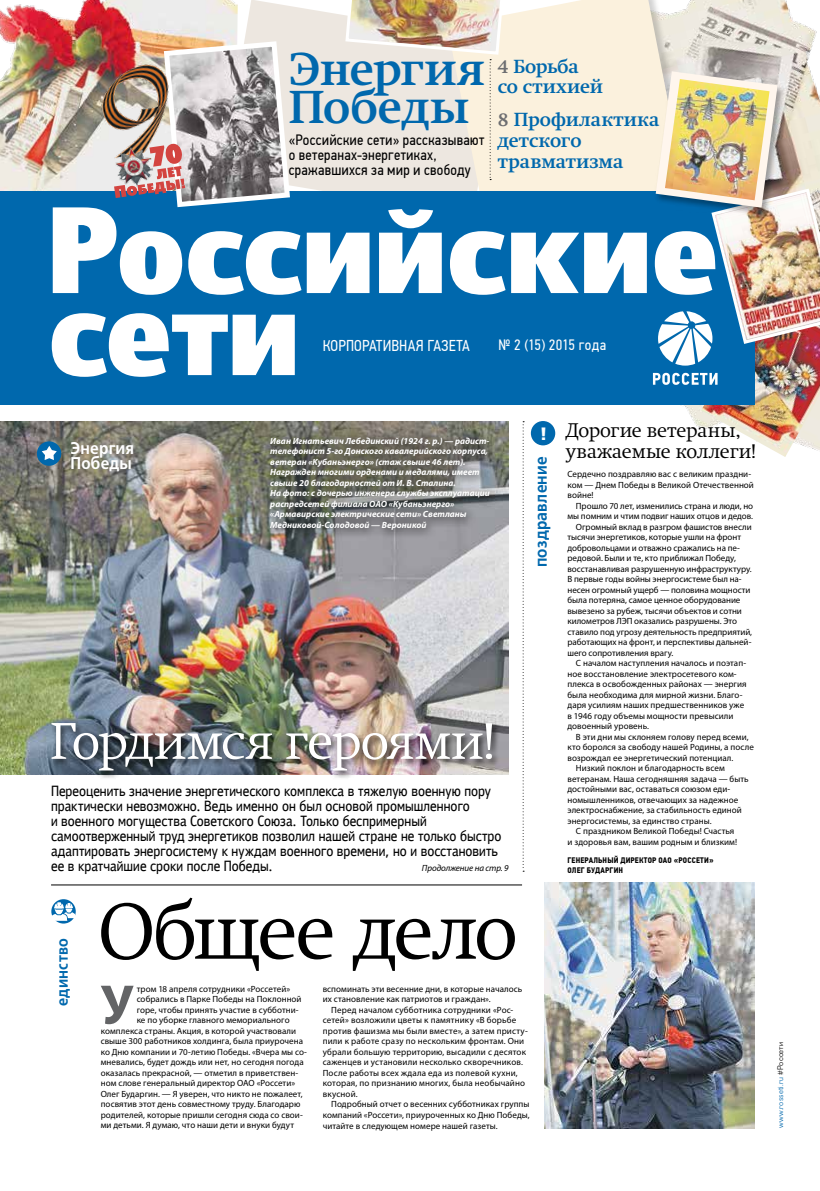
<style>
.page{position:relative;width:820px;height:1191px;background:#fff}
.page>*{position:absolute;margin:0;border:0;box-sizing:border-box;transform-origin:0 0}
.t1{font:78.3px "Swift Light C";letter-spacing:-.04em;color:#000}
.t2{font:700 55.7px "Myriad Pro";color:#636466}
.t3{font:50.8px "Swift Light C";letter-spacing:-.015em;color:#fff}
.t4{font:700 45.3px/38px "Swift C";letter-spacing:-.005em;color:#0068ad}
.t5{font:19.5px/20.9px "Swift Light C";color:#000}
.t6{font:700 18.6px/21px "Swift C";color:#0068ad}
.t7{font:17.3px "Univers Black C";color:#fff}
.t8{font:17px/15px "Free Set Demi C";letter-spacing:.015em;color:#fff;scale:.9 1}
.t9{font:17px "Free Set Demi C";letter-spacing:.015em;color:#0068ad;scale:.9 1}
.t10{font:16px "Free Set Demi C";letter-spacing:.015em;color:#0068ad;scale:.9 1}
.t11{font:15.7px "PF Din Text Cond Pro";letter-spacing:.005em;color:#fff}
.t12{font:15px/15px "PF Din Text Cond Pro";letter-spacing:.015em;color:#000}
.t13{font:15px "PF Din Text Cond Pro";letter-spacing:.015em;color:#fff}
.t14{font:9px/10.5px "Myriad Pro";letter-spacing:.005em;color:#000}
.t15{font:italic 700 9px/10.5px "Myriad Pro";color:#fff}
.t16{font:italic 9px "Myriad Pro";letter-spacing:-.01em;color:#000}
.t17{font:700 8.1px/10px "PF Din Text Cond Pro";letter-spacing:.025em;color:#000}
.t18{font:8px "Figgins Sans";letter-spacing:.015em;color:#0068ad}
.s1{color:#6d6e71}
.s2{color:#000}
</style>
<div class="page">
<img style="left:697px;top:0;width:120px;height:71px">
<img style="left:700px;top:365px;width:119px;height:92px">
<svg style="left:245px;top:0;width:202px;height:191px;background:#eee8e2"></svg>
<svg style="left:447px;top:0;width:239px;height:191px;background:#f9f0dd"></svg>
<img style="left:0;top:0;width:238px;height:191px">
<div style="left:0;top:191px;width:754px;height:214px;background:#0068ad"></div>
<img style="left:0;top:421px;width:508px;height:353px">
<svg style="left:52px;top:313px;width:243px;height:64px"></svg>
<svg style="left:53px;top:207px;width:602px;height:88px"></svg>
<svg style="left:522px;top:421px;width:2px;height:450px"></svg>
<svg style="left:652px;top:373px;width:65px;height:12px"></svg>
<div style="left:49px;top:720px;width:451px;height:59px;background:#000;opacity:.75"></div>
<div style="left:530px;top:421px;width:25px;height:24px;background:#0068ad;border-radius:50%"></div>
<div style="left:37px;top:441px;width:24px;height:25px;background:#0068ad;border-radius:50%"></div>
<svg style="left:42px;top:446px;width:15px;height:14px"></svg>
<img style="left:88px;top:54px;width:26px;height:117px">
<img style="left:113px;top:145px;width:1px;height:44px">
<img style="left:114px;top:39px;width:178px;height:171px">
<svg style="left:343px;top:0;width:166px;height:180px;background:#e8dcce"></svg>
<hr style="left:51px;top:884px;width:471px;height:1px;background:#000">
<svg style="left:263px;top:430px;width:236px;height:109px;background:#6e6f69"></svg>
<img style="left:655px;top:71px;width:164px;height:294px">
<img style="left:664px;top:79px;width:105px;height:121px">
<img style="left:51px;top:899px;width:25px;height:24px">
<img style="left:544px;top:882px;width:210px;height:246px">
<h3 class="t4" style="left:288px;top:50px;width:198px">Энергия<br>Победы</h3>
<h3 class="t12" style="left:288px;top:133px;width:197px">«Российские сети» рассказывают о ветеранах-энергетиках, сражавшихся за мир и свободу</h3>
<h3 class="t6" style="left:497px;top:56px;width:107px;line-height:20px"><span class="s1">4</span> Борьба со стихией</h3>
<h3 class="t6" style="left:497px;top:109px;width:163px"><span class="s1">8</span> Профилактика детского травматизма</h3>
<h3 class="t11" style="left:323px;top:336px;width:148px">КОРПОРАТИВНАЯ ГАЗЕТА</h3>
<h3 class="t13" style="left:498px;top:336px;width:109px">№ 2 (15) 2015 года</h3>
<h3 class="t8" style="left:70px;top:441px;width:72px">Энергия<br>Победы</h3>
<p class="t15" style="left:270px;top:435px;width:221px">Иван Игнатьевич Лебединский (1924 г. р.) — радист&shy;телефонист 5-го Донского кавалерийского корпуса, ветеран «Кубаньэнерго» (стаж свыше 46 лет).<br>Награжден многими орденами и медалями, имеет свыше 20 благодарностей от И. В. Сталина.<br>На фото: с дочерью инженера службы эксплуатации распредсетей филиала ОАО «Кубаньэнерго» «Армавирские электрические сети» Светланы Медниковой-Солодовой — Вероникой</p>
<h3 class="t7" style="left:539px;top:424px;width:9px">!</h3>
<h3 class="t9" style="left:531px;top:567px;width:125px;rotate:-90deg">поздравление</h3>
<h3 class="t3" style="left:50px;top:711px;width:447px">Гордимся героями!</h3>
<h3 class="t10" style="left:53px;top:1006px;width:77px;rotate:-90deg">единство</h3>
<p class="t16" style="left:422px;top:862px;width:88px">Продолжение на стр. 9</p>
<h1 class="t1" style="left:98px;top:886px;width:421px">Общее дело</h1>
<h2 class="t2" style="left:100px;top:968px;width:34px">У</h2>
<p class="t14" style="left:137px;top:983px;width:155px">тром 18 апреля сотрудники «Россетей»</p>
<p class="t14" style="left:137px;top:994px;width:166px">собрались в Парке Победы на Поклонной</p>
<p class="t14" style="left:137px;top:1004px;width:163px">горе, чтобы принять участие в субботни-</p>
<p class="t14" style="left:137px;top:1015px;width:154px">ке по уборке главного мемориального</p>
<p class="t14" style="left:101px;top:1025px;width:197px">комплекса страны. Акция, в которой участвовали</p>
<p class="t14" style="left:101px;top:1036px;width:204px">свыше 300 работников холдинга, была приурочена</p>
<p class="t14" style="left:101px;top:1046px;width:208px">ко Дню компании и 70-летию Победы. «Вчера мы со-</p>
<p class="t14" style="left:101px;top:1057px;width:204px">мневались, будет дождь или нет, но сегодня погода</p>
<p class="t14" style="left:101px;top:1067px;width:199px">оказалась прекрасной, — отметил в приветствен-</p>
<p class="t14" style="left:101px;top:1078px;width:196px">ном слове генеральный директор ОАО «Россети»</p>
<p class="t14" style="left:101px;top:1088px;width:203px">Олег Бударгин. — Я уверен, что никто не пожалеет,</p>
<p class="t14" style="left:101px;top:1099px;width:201px">посвятив этот день совместному труду. Благодарю</p>
<p class="t14" style="left:101px;top:1109px;width:203px">родителей, которые пришли сегодня сюда со свои-</p>
<p class="t14" style="left:101px;top:1120px;width:195px">ми детьми. Я думаю, что наши дети и внуки будут</p>
<p class="t14" style="left:322px;top:983px;width:201px">вспоминать эти весенние дни, в которые началось их становление как патриотов и граждан».</p>
<p class="t14" style="left:322px;top:1004px;width:206px;text-indent:9px">Перед началом субботника сотрудники «Рос&shy;сетей» возложили цветы к памятнику «В борьбе против фашизма мы были вместе», а затем присту&shy;пили к работе сразу по нескольким фронтам. Они убрали большую территорию, высадили с десяток саженцев и установили несколько скворечников.<br>После работы всех ждала еда из полевой кухни, которая, по признанию многих, была необычайно вкусной.</p>
<p class="t14" style="left:322px;top:1099px;width:208px;text-align:justify;text-indent:9px">Подробный отчет о весенних субботниках группы компаний «Россети», приуроченных ко Дню Победы, читайте в следующем номере нашей газеты.</p>
<h3 class="t5" style="left:565px;top:420px;width:192px">Дорогие ветераны, уважаемые коллеги!</h3>
<p class="t14" style="left:567px;top:469px;width:188px">Сердечно поздравляю вас с великим праздни&shy;ком — Днем Победы в Великой Отечественной войне!</p>
<p class="t14" style="left:575px;top:500px;width:179px">Прошло 70 лет, изменились страна и люди, но</p>
<p class="t14" style="left:567px;top:511px;width:187px">мы помним и чтим подвиг наших отцов и дедов.</p>
<p class="t14" style="left:575px;top:521px;width:177px">Огромный вклад в разгром фашистов внесли</p>
<p class="t14" style="left:567px;top:532px;width:175px">тысячи энергетиков, которые ушли на фронт</p>
<p class="t14" style="left:567px;top:542px;width:174px">добровольцами и отважно сражались на пе-</p>
<p class="t14" style="left:567px;top:553px;width:170px">редовой. Были и те, кто приближал Победу,</p>
<p class="t14" style="left:567px;top:563px;width:186px">восстанавливая разрушенную инфраструктуру.</p>
<p class="t14" style="left:567px;top:574px;width:176px">В первые годы войны энергосистеме был на-</p>
<p class="t14" style="left:567px;top:584px;width:184px">несен огромный ущерб — половина мощности</p>
<p class="t14" style="left:567px;top:595px;width:174px">была потеряна, самое ценное оборудование</p>
<p class="t14" style="left:567px;top:605px;width:176px">вывезено за рубеж, тысячи объектов и сотни</p>
<p class="t14" style="left:567px;top:616px;width:171px">километров ЛЭП оказались разрушены. Это</p>
<p class="t14" style="left:567px;top:626px;width:186px">ставило под угрозу деятельность предприятий,</p>
<p class="t14" style="left:567px;top:637px;width:185px">работающих на фронт, и перспективы дальней-</p>
<p class="t14" style="left:567px;top:647px;width:107px">шего сопротивления врагу.</p>
<p class="t14" style="left:575px;top:658px;width:171px">С началом наступления началось и поэтап-</p>
<p class="t14" style="left:567px;top:668px;width:171px">ное восстановление электросетевого ком-</p>
<p class="t14" style="left:567px;top:679px;width:181px">плекса в освобожденных районах — энергия</p>
<p class="t14" style="left:567px;top:689px;width:176px">была необходима для мирной жизни. Благо-</p>
<p class="t14" style="left:567px;top:700px;width:178px">даря усилиям наших предшественников уже</p>
<p class="t14" style="left:567px;top:710px;width:167px">в 1946 году объемы мощности превысили</p>
<p class="t14" style="left:567px;top:721px;width:83px">довоенный уровень.</p>
<p class="t14" style="left:575px;top:731px;width:174px">В эти дни мы склоняем голову перед всеми,</p>
<p class="t14" style="left:567px;top:742px;width:188px">кто боролся за свободу нашей Родины, а после</p>
<p class="t14" style="left:567px;top:752px;width:167px">возрождал ее энергетический потенциал.</p>
<p class="t14" style="left:575px;top:763px;width:150px">Низкий поклон и благодарность всем</p>
<p class="t14" style="left:567px;top:773px;width:183px">ветеранам. Наша сегодняшняя задача — быть</p>
<p class="t14" style="left:567px;top:784px;width:164px">достойными вас, оставаться союзом еди-</p>
<p class="t14" style="left:567px;top:794px;width:172px">номышленников, отвечающих за надежное</p>
<p class="t14" style="left:567px;top:805px;width:176px">электроснабжение, за стабильность единой</p>
<p class="t14" style="left:567px;top:815px;width:146px">энергосистемы, за единство страны.</p>
<p class="t14" style="left:575px;top:826px;width:160px">С праздником Великой Победы! Счастья</p>
<p class="t14" style="left:567px;top:836px;width:171px">и здоровья вам, вашим родным и близким!</p>
<p class="t17" style="left:567px;top:855px;width:148px">ГЕНЕРАЛЬНЫЙ ДИРЕКТОР ОАО «РОССЕТИ»<br>ОЛЕГ БУДАРГИН</p>
<p class="t18" style="left:775px;top:1127px;width:87px;rotate:-90deg">www.rosseti.ru <span class="s2">#Россети</span></p>
</div>
